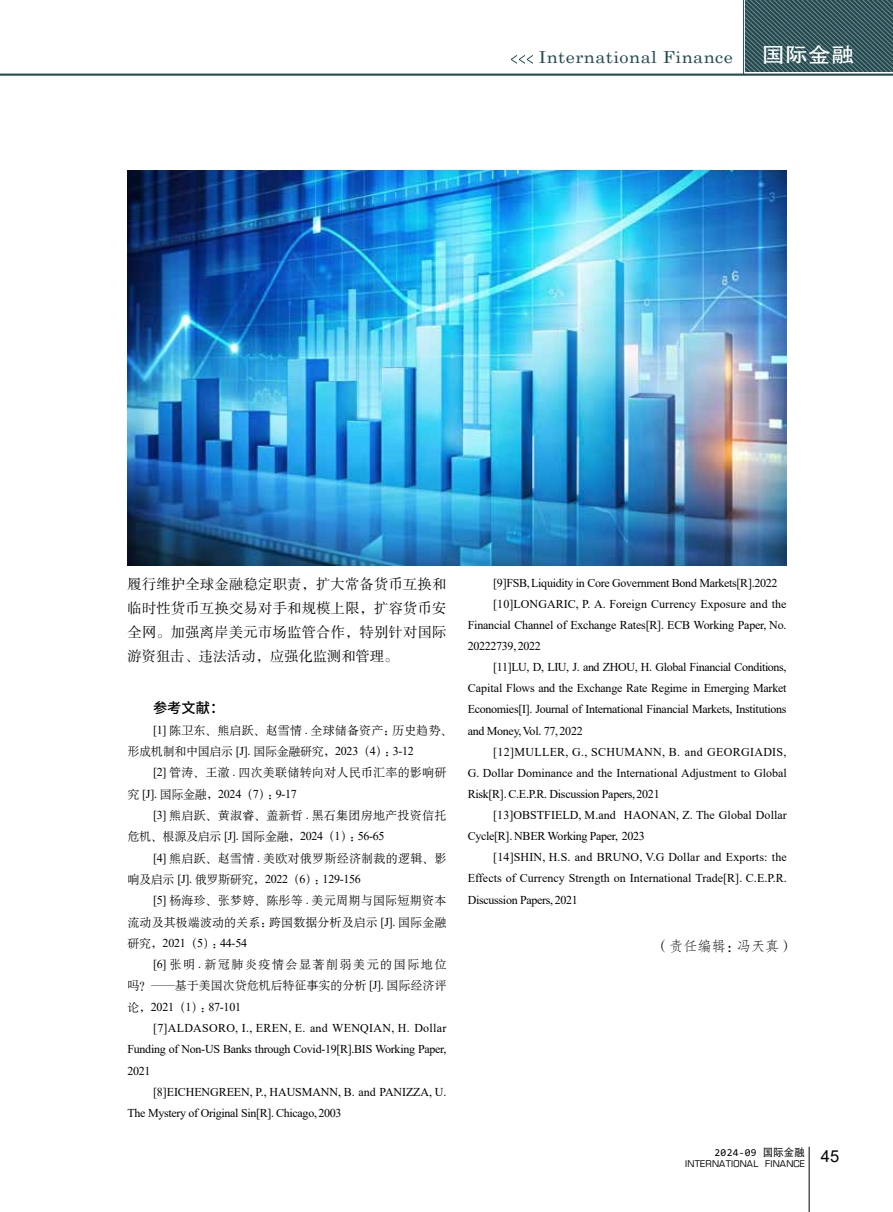
<style>
.page{position:relative;width:893px;height:1212px;background:#fff}
.page>*{position:absolute;margin:0;border:0;box-sizing:border-box;transform-origin:0 0}
.t1{font:21px "FZHTJW GB1 0";color:#fff;scale:1.1 1}
.t2{font:16.5px "Century Schoolbook";letter-spacing:.025em;color:#214a4f;scale:1.1 1}
.t3{font:16.5px "Arial";color:#000}
.t4{font:14.25px/24px "FZSSK GBK1 0";letter-spacing:.02em;color:#000;text-align:justify}
.t5{font:14.25px "FZFSJW GB1 0";color:#000}
.t6{font:500 14.25px "Source Han Sans SC";color:#000}
.t7{font:12px "Times New Roman";letter-spacing:-.015em;color:#000}
.t8{font:12px/21.3px "H Ya 6 gj";letter-spacing:.02em;color:#000}
.t9{font:12px "Times New Roman";letter-spacing:.005em;color:#000}
.t10{font:12px/21.3px "H Ya 6 gj";letter-spacing:-.005em;color:#000;text-align:right}
.t11{font:12px "Times New Roman";letter-spacing:.01em;color:#000}
.t12{font:12px "Times New Roman";letter-spacing:.02em;color:#000}
.t13{font:12px "Times New Roman";letter-spacing:.025em;color:#000}
.t14{font:10.5px "Consolas";letter-spacing:.025em;color:#000}
.t15{font:9px "Eurostile";letter-spacing:.025em;color:#000}
.s1{font-family:"Times New Roman"}
.s2{font-family:"H Ya 6 gj"}
.s3{font-family:"DFP Hei W5 GB"}
</style>
<div class="page">
<svg style="left:746px;top:0;width:147px;height:72px;background:#3a5d61"></svg>
<svg style="left:511px;top:55px;width:22px;height:9px"></svg>
<hr style="left:0;top:74px;width:893px;height:2px;background:#214a4f">
<hr style="left:743px;top:0;width:1px;height:74px;background:#214a4f">
<hr style="left:809px;top:1147px;width:1px;height:65px;background:#000">
<img style="left:128px;top:170px;width:659px;height:396px">
<h2 class="t2" style="left:539px;top:43px;width:178px">International Finance</h2>
<h1 class="t1" style="left:762px;top:43px;width:85px">国际金融</h1>
<p class="t4" style="left:128px;top:573px;width:320px">履行维护全球金融稳定职责，扩大常备货币互换和临时性货币互换交易对手和规模上限，扩容货币安全网。加强离岸美元市场监管合作，特别针对国际游资狙击、违法活动，应强化监测和管理。</p>
<p class="t6" style="left:153px;top:699px;width:73px">参考文献：</p>
<p class="t8" style="left:128px;top:719px;width:326px;text-indent:26px"><span class="s1">[1]</span> 陈卫东、熊启跃、赵雪情 <span class="s1">.</span> 全球储备资产：历史趋势、形成机制和中国启示 <span class="s1">[J].</span> 国际金融研究，<span class="s1">2023</span>（<span class="s1">4</span>）：<span class="s1">3-12</span></p>
<p class="t8" style="left:153px;top:762px;width:295px"><span class="s1">[2]</span> 管涛、王澈 <span class="s1">.</span> 四次美联储转向对人民币汇率的影响研</p>
<p class="t7" style="left:128px;top:785px;width:171px"><span class="s2">究</span> [J]. <span class="s2">国际金融，</span>2024<span class="s2">（</span>7<span class="s2">）：</span>9-17</p>
<p class="t8" style="left:128px;top:805px;width:320px;text-indent:26px"><span class="s1">[3]</span> 熊启跃、黄淑睿、盖新哲 <span class="s1">.</span> 黑石集团房地产投资信托危机、根源及启示 <span class="s1">[J].</span> 国际金融，<span class="s1">2024</span>（<span class="s1">1</span>）：<span class="s1">56-65</span></p>
<p class="t8" style="left:153px;top:847px;width:295px"><span class="s1">[4]</span> 熊启跃、赵雪情 <span class="s1">.</span> 美欧对俄罗斯经济制裁的逻辑、影</p>
<p class="t7" style="left:128px;top:870px;width:235px"><span class="s2">响及启示</span> [J]. <span class="s2">俄罗斯研究，</span>2022<span class="s2">（</span>6<span class="s2">）：</span>129-156</p>
<p class="t8" style="left:128px;top:890px;width:320px;text-align:right"><span class="s1">[5]</span> 杨海珍、张梦婷、陈彤等 <span class="s1">.</span> 美元周期与国际短期资本<br>流动及其极端波动的关系：跨国数据分析及启示 <span class="s1">[J].</span> 国际金融</p>
<p class="t7" style="left:128px;top:934px;width:121px"><span class="s2">研究，</span>2021<span class="s2">（</span>5<span class="s2">）：</span>44-54</p>
<p class="t10" style="left:128px;top:954px;width:320px"><span class="s1">[6]</span> 张明 <span class="s1">.</span> 新冠肺炎疫情会显著削弱美元的国际地位<br>吗？——基于美国次贷危机后特征事实的分析 <span class="s1">[J].</span> 国际经济评</p>
<p class="t7" style="left:128px;top:998px;width:115px"><span class="s2">论，</span>2021<span class="s2">（</span>1<span class="s2">）：</span>87-101</p>
<p class="t12" style="left:153px;top:1019px;width:295px">[7]ALDASORO, I., EREN, E. and WENQIAN, H. Dollar</p>
<p class="t7" style="left:128px;top:1041px;width:320px">Funding of Non-US Banks through Covid-19[R].BIS Working Paper,</p>
<p class="t7" style="left:128px;top:1062px;width:25px">2021</p>
<p class="t7" style="left:153px;top:1083px;width:295px">[8]EICHENGREEN, P., HAUSMANN, B. and PANIZZA, U.</p>
<p class="t7" style="left:128px;top:1104px;width:216px">The Mystery of Original Sin[R]. Chicago, 2003</p>
<p class="t7" style="left:493px;top:574px;width:286px">[9]FSB, Liquidity in Core Government Bond Markets[R].2022</p>
<p class="t9" style="left:493px;top:596px;width:295px">[10]LONGARIC, P. A. Foreign Currency Exposure and the</p>
<p class="t7" style="left:468px;top:617px;width:320px">Financial Channel of Exchange Rates[R]. ECB Working Paper, No.</p>
<p class="t7" style="left:468px;top:638px;width:75px">20222739, 2022</p>
<p class="t7" style="left:493px;top:659px;width:295px">[11]LU, D, LIU, J. and ZHOU, H. Global Financial Conditions,</p>
<p class="t7" style="left:468px;top:680px;width:320px">Capital Flows and the Exchange Rate Regime in Emerging Market</p>
<p class="t7" style="left:468px;top:701px;width:320px">Economies[I]. Journal of International Financial Markets, Institutions</p>
<p class="t7" style="left:468px;top:722px;width:116px">and Money, Vol. 77, 2022</p>
<p class="t13" style="left:493px;top:743px;width:295px">[12]MULLER, G., SCHUMANN, B. and GEORGIADIS,</p>
<p class="t7" style="left:468px;top:764px;width:320px">G. Dollar Dominance and the International Adjustment to Global</p>
<p class="t7" style="left:468px;top:785px;width:193px">Risk[R]. C.E.P.R. Discussion Papers, 2021</p>
<p class="t9" style="left:493px;top:806px;width:295px">[13]OBSTFIELD, M.and HAONAN, Z. The Global Dollar</p>
<p class="t7" style="left:468px;top:827px;width:179px">Cycle[R]. NBER Working Paper, 2023</p>
<p class="t11" style="left:493px;top:849px;width:295px">[14]SHIN, H.S. and BRUNO, V.G Dollar and Exports: the</p>
<p class="t9" style="left:468px;top:870px;width:321px">Effects of Currency Strength on International Trade[R]. C.E.P.R.</p>
<p class="t7" style="left:468px;top:891px;width:112px">Discussion Papers, 2021</p>
<p class="t5" style="left:655px;top:938px;width:140px">（责任编辑：冯天真）</p>
<p class="t14" style="left:715px;top:1145px;width:92px">2024-09 <span class="s3">国际金融</span></p>
<p class="t15" style="left:685px;top:1158px;width:121px">INTERNATIONAL FINANCE</p>
<h2 class="t3" style="left:821px;top:1145px;width:20px">45</h2>
</div>
